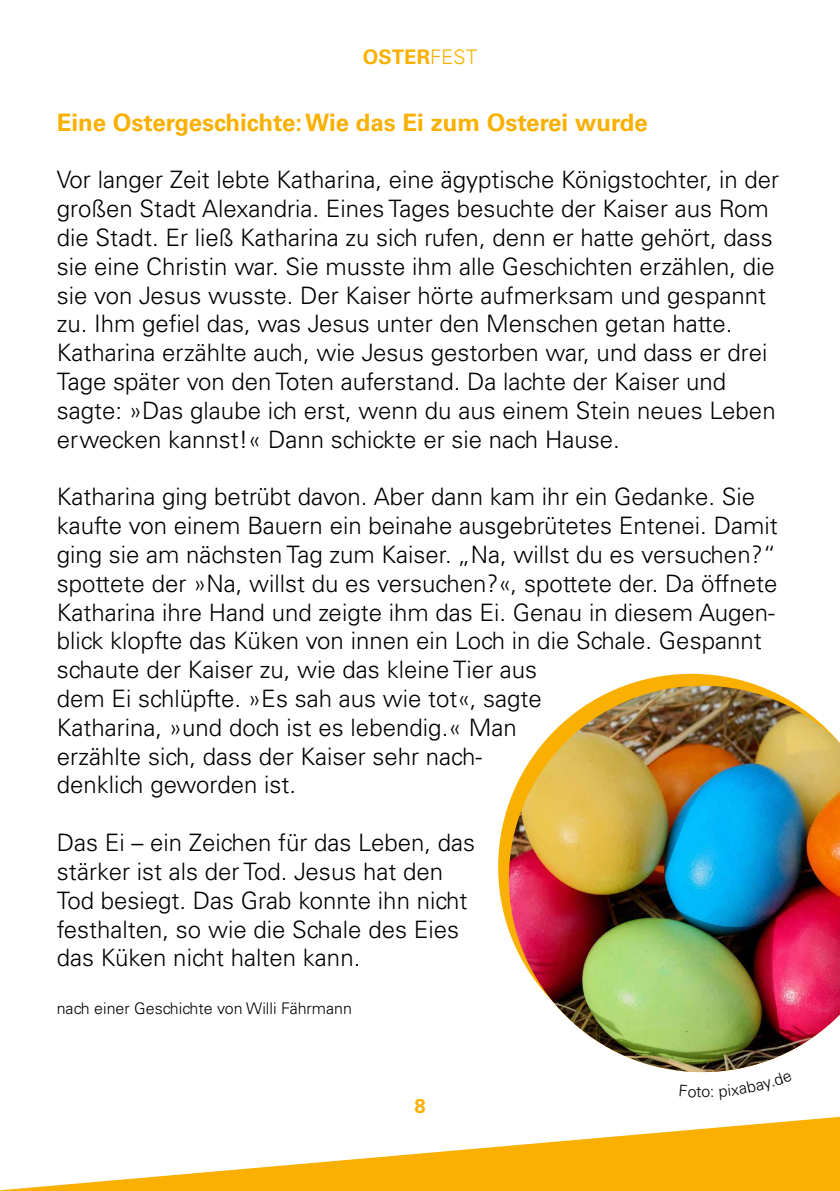
<style>
.page{position:relative;width:840px;height:1191px;background:#fff}
.page>*{position:absolute;margin:0;border:0;box-sizing:border-box;transform-origin:0 0}
.t1{font:300 24px/28.8px "Univers LT Std";color:#000}
.t2{font:700 24px "Univers LT Std";color:#f9b000}
.t3{font:700 20px "Univers LT Std";letter-spacing:.005em;color:#f9b000}
.t4{font:300 16px "Univers LT Std";color:#000}
.s1{font-weight:300}
</style>
<div class="page">
<svg style="left:0;top:1117px;width:839px;height:74px"></svg>
<svg style="left:498px;top:674px;width:258px;height:254px"></svg>
<img style="left:508px;top:685px;width:331px;height:387px">
<p class="t3" style="left:362px;top:45px;width:116px">OSTER<span class="s1">FEST</span></p>
<p class="t2" style="left:57px;top:108px;width:592px">Eine Ostergeschichte: Wie das Ei zum Osterei wurde</p>
<p class="t1" style="left:57px;top:165px;width:723px">Vor langer Zeit lebte Katharina, eine ägyptische Königstochter, in der großen Stadt Alexandria. Eines Tages besuchte der Kaiser aus Rom die Stadt. Er ließ Katharina zu sich rufen, denn er hatte gehört, dass sie eine Christin war. Sie musste ihm alle Geschichten erzählen, die sie von Jesus wusste. Der Kaiser hörte aufmerksam und gespannt zu. Ihm gefiel das, was Jesus unter den Menschen getan hatte.<br>Katharina erzählte auch, wie Jesus gestorben war, und dass er drei Tage später von den Toten auferstand. Da lachte der Kaiser und sagte: »Das glaube ich erst, wenn du aus einem Stein neues Leben erwecken kannst!« Dann schickte er sie nach Hause.</p>
<p class="t1" style="left:57px;top:482px;width:722px">Katharina ging betrübt davon. Aber dann kam ihr ein Gedanke. Sie kaufte von einem Bauern ein beinahe ausgebrütetes Entenei. Damit ging sie am nächsten Tag zum Kaiser. „Na, willst du es versuchen?“ spottete der »Na, willst du es versuchen?«, spottete der. Da öffnete Katharina ihre Hand und zeigte ihm das Ei. Genau in diesem Augen&shy;blick klopfte das Küken von innen ein Loch in die Schale. Gespannt schaute der Kaiser zu, wie das kleine Tier aus<br>dem Ei schlüpfte. »Es sah aus wie tot«, sagte<br>Katharina, »und doch ist es lebendig.« Man<br>erzählte sich, dass der Kaiser sehr nach-<br>denklich geworden ist.</p>
<p class="t1" style="left:57px;top:828px;width:420px">Das Ei – ein Zeichen für das Leben, das stärker ist als der Tod. Jesus hat den Tod besiegt. Das Grab konnte ihn nicht festhalten, so wie die Schale des Eies das Küken nicht halten kann.</p>
<p class="t4" style="left:57px;top:999px;width:296px">nach einer Geschichte von Willi Fährmann</p>
<p class="t3" style="left:414px;top:1094px;width:13px">8</p>
</div>
